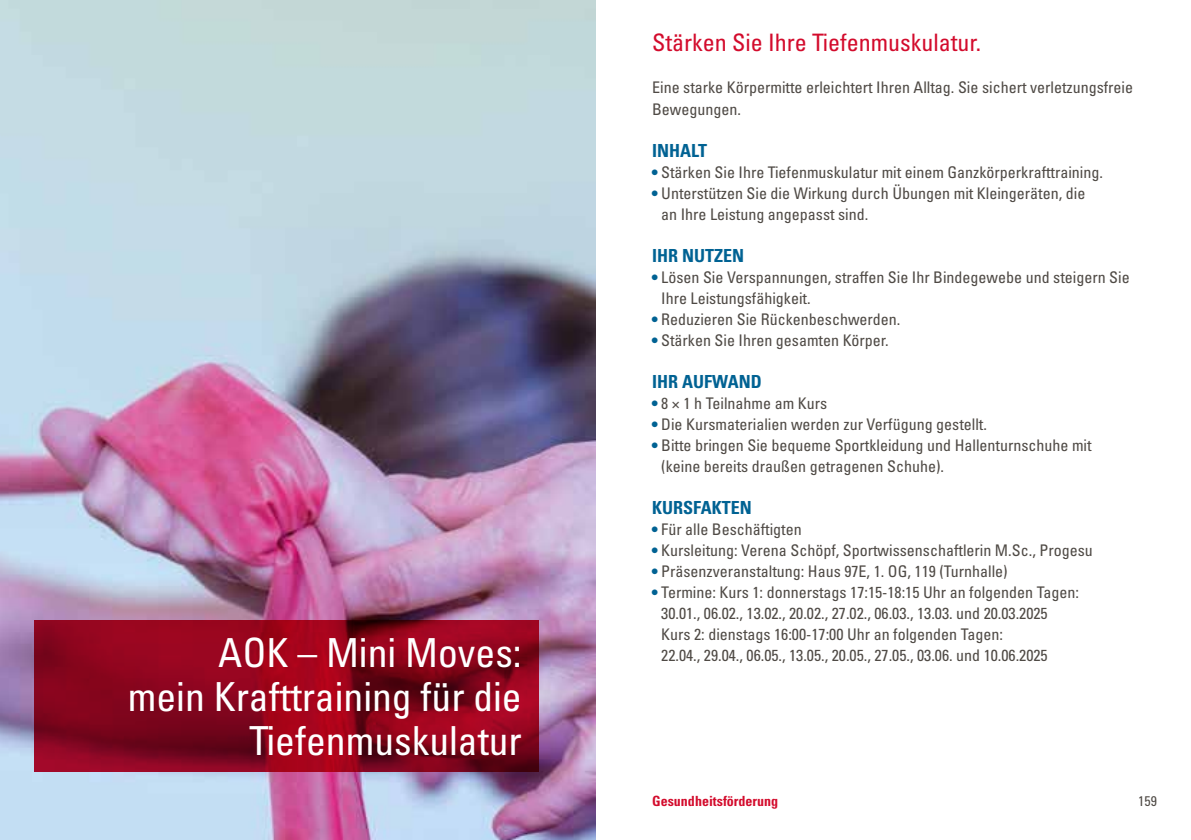
<style>
.page{position:relative;width:1191px;height:840px;background:#fff}
.page>*{position:absolute;margin:0;border:0;box-sizing:border-box;transform-origin:0 0}
.t1{font:condensed 40px/44px "Univers LT Pro";color:#fff;text-align:right}
.t2{font:condensed 24px "Univers LT Pro";color:#d30b2c}
.t3{font:700 condensed 18px "Univers LT Pro";color:#006293}
.t4{font:condensed 16px/21px "Univers LT Pro";color:#4f4a45}
.t5{font:700 condensed 14px "Univers LT Pro";color:#d30b2c}
.t6{font:condensed 14px "Univers LT Pro";color:#4f4a45}
.s1{color:#006293}
</style>
<div class="page">
<img style="left:0;top:0;width:595px;height:839px">
<svg style="left:34px;top:620px;width:505px;height:151px;background:#8a041b"></svg>
<h1 class="t1" style="left:218px;top:629px;width:305px">AOK – Mini Moves:</h1>
<h1 class="t1" style="left:128px;top:673px;width:395px">mein Krafttraining für die<br>Tiefenmuskulatur</h1>
<h2 class="t2" style="left:652px;top:28px;width:330px">Stärken Sie Ihre Tiefenmuskulatur.</h2>
<p class="t4" style="left:652px;top:77px;width:482px">Eine starke Körpermitte erleichtert Ihren Alltag. Sie sichert verletzungsfreie<br>Bewegungen.</p>
<p class="t3" style="left:652px;top:139px;width:56px">INHALT</p>
<p class="t4" style="left:652px;top:161px;width:452px"><span class="s1">•</span> Stärken Sie Ihre Tiefenmuskulatur mit einem Ganzkörperkrafttraining.</p>
<p class="t4" style="left:661px;top:182px;width:425px;text-indent:-9px"><span class="s1">•</span> Unterstützen Sie die Wirkung durch Übungen mit Kleingeräten, die an Ihre Leistung angepasst sind.</p>
<p class="t3" style="left:652px;top:244px;width:94px">IHR NUTZEN</p>
<p class="t4" style="left:661px;top:266px;width:470px;text-indent:-9px"><span class="s1">•</span> Lösen Sie Verspannungen, straffen Sie Ihr Bindegewebe und steigern Sie<br>Ihre Leistungsfähigkeit.</p>
<p class="t4" style="left:652px;top:308px;width:250px"><span class="s1">•</span> Reduzieren Sie Rückenbeschwerden.</p>
<p class="t4" style="left:652px;top:329px;width:238px"><span class="s1">•</span> Stärken Sie Ihren gesamten Körper.</p>
<p class="t3" style="left:652px;top:370px;width:111px">IHR AUFWAND</p>
<p class="t4" style="left:652px;top:392px;width:176px"><span class="s1">•</span> 8 × 1 h Teilnahme am Kurs</p>
<p class="t4" style="left:652px;top:413px;width:336px"><span class="s1">•</span> Die Kursmaterialien werden zur Verfügung gestellt.</p>
<p class="t4" style="left:661px;top:434px;width:432px;text-indent:-9px"><span class="s1">•</span> Bitte bringen Sie bequeme Sportkleidung und Hallenturnschuhe mit (keine bereits draußen getragenen Schuhe).</p>
<p class="t3" style="left:652px;top:496px;width:101px">KURSFAKTEN</p>
<p class="t4" style="left:652px;top:518px;width:151px"><span class="s1">•</span> Für alle Beschäftigten</p>
<p class="t4" style="left:652px;top:539px;width:442px"><span class="s1">•</span> Kursleitung: Verena Schöpf, Sportwissenschaftlerin M.Sc., Progesu</p>
<p class="t4" style="left:652px;top:560px;width:357px"><span class="s1">•</span> Präsenzveranstaltung: Haus 97E, 1. OG, 119 (Turnhalle)</p>
<p class="t4" style="left:661px;top:581px;width:419px;text-indent:-9px"><span class="s1">•</span> Termine: Kurs 1: donnerstags 17:15-18:15 Uhr an folgenden Tagen:<br>30.01., 06.02., 13.02., 20.02., 27.02., 06.03., 13.03. und 20.03.2025<br>Kurs 2: dienstags 16:00-17:00 Uhr an folgenden Tagen:</p>
<p class="t4" style="left:661px;top:644px;width:388px">22.04., 29.04., 06.05., 13.05., 20.05., 27.05., 03.06. und 10.06.2025</p>
<p class="t5" style="left:652px;top:791px;width:127px">Gesundheitsförderung</p>
<p class="t6" style="left:1138px;top:791px;width:20px">159</p>
</div>
